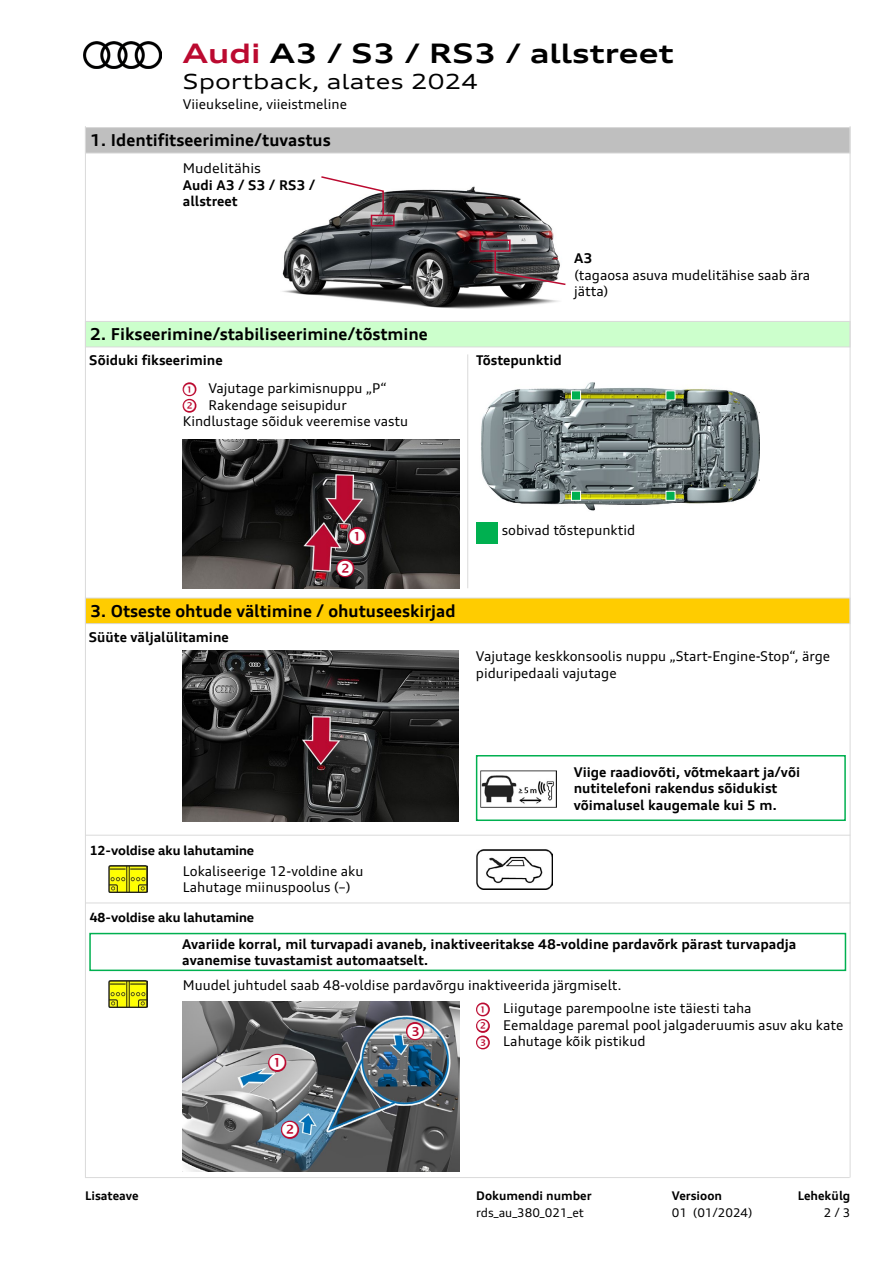
<style>
.page{position:relative;width:893px;height:1263px;background:#fff}
.page>*{position:absolute;margin:0;border:0;box-sizing:border-box;transform-origin:0 0}
.Kopfzeile_Ueberschrift{font:700 expanded 27px "Audi Type";color:#000}
.Kopfzeile_Untertitel{font:expanded 21px "Audi Type";color:#000}
.Kapiteltitel{font:700 16.5px "Audi Type";color:#000}
.Text{font:13.5px/16.5px "Audi Type";color:#000}
.Warntext{font:700 13.5px/16.5px "Audi Type";color:#000}
.Text_fett{font:700 13.5px "Audi Type";color:#000}
.Text_fett-2{font:700 13.5px "VW Head Office";color:#000}
.Text-2{font:700 13.5px/16.5px "Audi Type";color:#000}
.Text-3{font:13.5px "Audi Type Screen";color:#000}
.Fusszeile_fett{font:700 12px "Audi Type";color:#000}
.Fusszeile{font:12px "Audi Type";color:#000}
.s1{color:#bb0a30}
.s2{font-weight:700}
</style>
<div class="page">
<img style="left:282px;top:186px;width:277px;height:123px">
<div style="left:85px;top:598px;width:765px;height:26px;background:#fc0"></div>
<div style="left:85px;top:598px;width:765px;height:26px;border:1px solid #dadada"></div>
<img style="left:182px;top:651px;width:277px;height:170px">
<div style="left:85px;top:321px;width:765px;height:26px;background:#cfc"></div>
<div style="left:85px;top:321px;width:765px;height:26px;border:1px solid #dadada"></div>
<div style="left:85px;top:128px;width:765px;height:25px;background:#bfbfbf"></div>
<div style="left:85px;top:127px;width:765px;height:26px;border:1px solid #dadada"></div>
<hr style="left:85px;top:835px;width:765px;height:1px;background:#dadada">
<hr style="left:85px;top:902px;width:765px;height:1px;background:#dadada">
<hr style="left:85px;top:126px;width:1px;height:1051px;background:#dadada">
<hr style="left:850px;top:126px;width:1px;height:1051px;background:#dadada">
<hr style="left:85px;top:1177px;width:765px;height:1px;background:#dadada">
<img style="left:481px;top:382px;width:279px;height:129px">
<div style="left:476px;top:522px;width:21px;height:21px;background:#00b050"></div>
<div style="left:571px;top:390px;width:10px;height:10px;background:#00b050;border:1px solid #fff"></div>
<div style="left:666px;top:390px;width:9px;height:10px;background:#00b050;border:1px solid #fff"></div>
<div style="left:571px;top:491px;width:10px;height:10px;background:#00b050;border:1px solid #fff"></div>
<div style="left:666px;top:491px;width:9px;height:10px;background:#00b050;border:1px solid #fff"></div>
<img style="left:480px;top:770px;width:77px;height:38px">
<div style="left:476px;top:755px;width:370px;height:66px;border:2px solid #00b050"></div>
<img style="left:183px;top:439px;width:276px;height:149px">
<hr style="left:467px;top:354px;width:1px;height:234px;background:#dadada">
<img style="left:108px;top:865px;width:39px;height:28px">
<div style="left:89px;top:933px;width:757px;height:38px;border:2px solid #00b050"></div>
<img style="left:183px;top:1002px;width:276px;height:170px">
<img style="left:108px;top:980px;width:39px;height:27px">
<img style="left:476px;top:849px;width:77px;height:41px">
<div style="left:318px;top:173px;width:80px;height:57px;background:#fff;opacity:.85"></div>
<svg style="left:320px;top:175px;width:65px;height:41px"></svg>
<div style="left:371px;top:215px;width:24px;height:11px;border:2px solid #bb0a30"></div>
<div style="left:476px;top:236px;width:93px;height:52px;background:#fff;opacity:.85"></div>
<svg style="left:494px;top:249px;width:73px;height:37px;background:#685f62"></svg>
<div style="left:479px;top:239px;width:32px;height:13px;border:2px solid #bb0a30"></div>
<img style="left:84px;top:41px;width:78px;height:27px">
<svg style="left:350px;top:528px;width:15px;height:15px"></svg>
<svg style="left:338px;top:560px;width:15px;height:16px"></svg>
<svg style="left:270px;top:1055px;width:15px;height:15px"></svg>
<svg style="left:282px;top:1122px;width:16px;height:15px"></svg>
<svg style="left:407px;top:1023px;width:16px;height:16px"></svg>
<p class="Kopfzeile_Ueberschrift" style="left:183px;top:37px;width:492px"><span class="s1">Audi</span> A3 / S3 / RS3 / allstreet</p>
<p class="Kopfzeile_Untertitel" style="left:183px;top:68px;width:297px">Sportback, alates 2024</p>
<p class="Text" style="left:183px;top:96px;width:166px">Viieukseline, viieistmeline</p>
<p class="Kapiteltitel" style="left:90px;top:130px;width:242px">1. Identifitseerimine/tuvastus</p>
<p class="Text-3" style="left:183px;top:160px;width:80px">Mudelitähis</p>
<p class="Text-2" style="left:183px;top:177px;width:134px">Audi A3 / S3 / RS3 / allstreet</p>
<p class="Kapiteltitel" style="left:90px;top:324px;width:339px">2. Fikseerimine/stabiliseerimine/tõstmine</p>
<p class="Text_fett" style="left:89px;top:351px;width:135px">Sõiduki fikseerimine</p>
<p class="Text" style="left:208px;top:380px;width:180px">Vajutage parkimisnuppu „P“</p>
<p class="Text" style="left:208px;top:396px;width:140px">Rakendage seisupidur</p>
<p class="Text" style="left:183px;top:413px;width:227px">Kindlustage sõiduk veeremise vastu</p>
<p class="Text" style="left:574px;top:250px;width:238px"><span class="s2">A3<br></span>(tagaosa asuva mudelitähise saab ära jätta)</p>
<p class="Text_fett" style="left:476px;top:351px;width:87px">Tõstepunktid</p>
<p class="Text" style="left:502px;top:522px;width:135px">sobivad tõstepunktid</p>
<p class="Kapiteltitel" style="left:90px;top:601px;width:367px">3. Otseste ohtude vältimine / ohutuseeskirjad</p>
<p class="Text_fett" style="left:89px;top:628px;width:141px">Süüte väljalülitamine</p>
<p class="Text" style="left:476px;top:648px;width:356px">Vajutage keskkonsoolis nuppu „Start-Engine-Stop“, ärge piduripedaali vajutage</p>
<p class="Text_fett-2" style="left:90px;top:841px;width:166px">12-voldise aku lahutamine</p>
<p class="Text" style="left:183px;top:862px;width:182px">Lokaliseerige 12-voldine aku</p>
<p class="Text" style="left:183px;top:879px;width:169px">Lahutage miinuspoolus (–)</p>
<p class="Text_fett-2" style="left:90px;top:908px;width:166px">48-voldise aku lahutamine</p>
<p class="Warntext" style="left:574px;top:763px;width:228px">Viige raadiovõti, võtmekaart ja/või nutitelefoni rakendus sõidukist võimalusel kaugemale kui 5 m.</p>
<p class="Warntext" style="left:182px;top:935px;width:616px">Avariide korral, mil turvapadi avaneb, inaktiveeritakse 48-voldine pardavõrk pärast turvapadja avanemise tuvastamist automaatselt.</p>
<p class="Text" style="left:183px;top:977px;width:440px">Muudel juhtudel saab 48-voldise pardavõrgu inaktiveerida järgmiselt.</p>
<p class="Text" style="left:503px;top:1000px;width:250px">Liigutage parempoolne iste täiesti taha</p>
<p class="Text" style="left:503px;top:1017px;width:342px">Eemaldage paremal pool jalgaderuumis asuv aku kate</p>
<p class="Text" style="left:503px;top:1033px;width:144px">Lahutage kõik pistikud</p>
<p class="Fusszeile_fett" style="left:85px;top:1188px;width:55px">Lisateave</p>
<p class="Fusszeile_fett" style="left:476px;top:1188px;width:117px">Dokumendi number</p>
<p class="Fusszeile" style="left:476px;top:1205px;width:109px">rds_au_380_021_et</p>
<p class="Fusszeile_fett" style="left:672px;top:1188px;width:52px">Versioon</p>
<p class="Fusszeile" style="left:672px;top:1205px;width:82px">01 (01/2024)</p>
<p class="Fusszeile_fett" style="left:798px;top:1188px;width:54px">Lehekülg</p>
<p class="Fusszeile" style="left:824px;top:1205px;width:28px">2 / 3</p>
</div>
